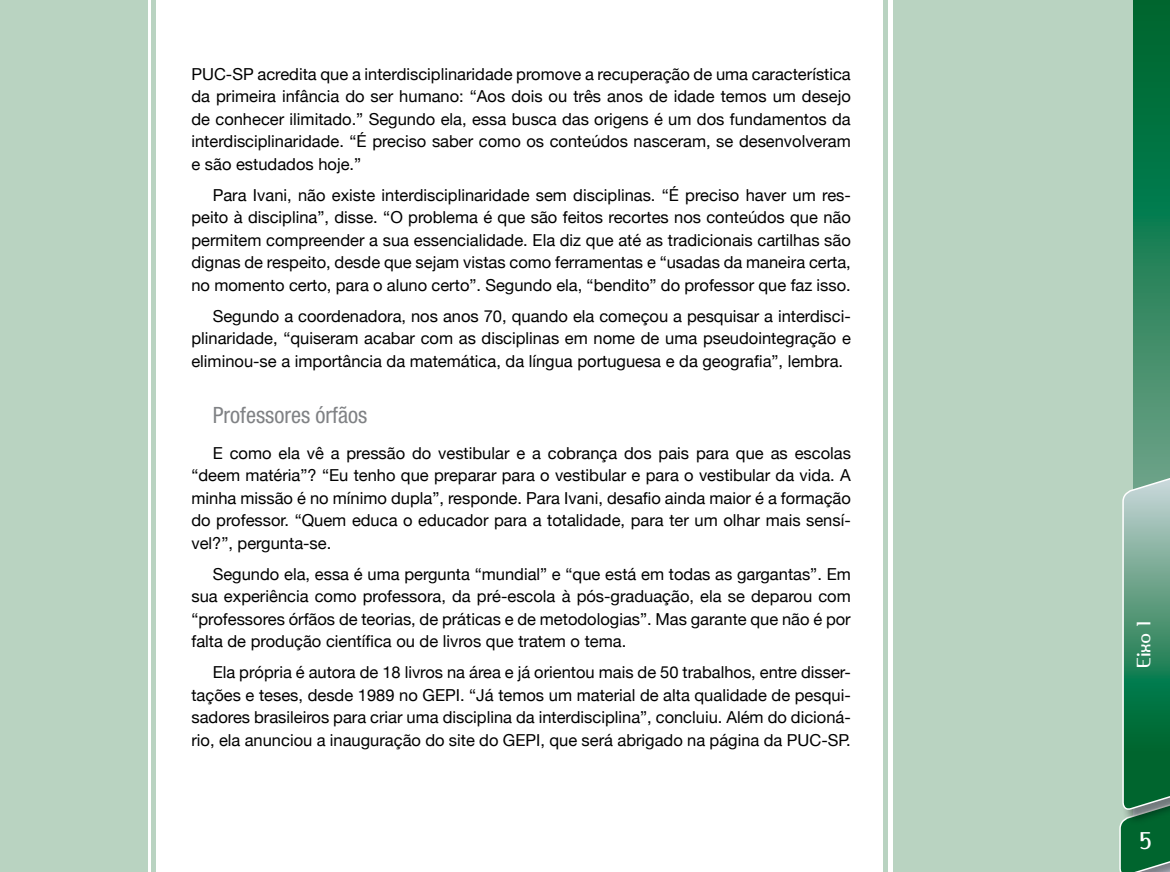
<style>
.page{position:relative;width:1170px;height:872px;background:#fff}
.page>*{position:absolute;margin:0;border:0;box-sizing:border-box;transform-origin:0 0}
.t1{font:condensed 22.5px "Helvetica Neue LT Std";color:#808285}
.t2{font:22.5px "Amerika Sans";color:#fff}
.t3{font:18px "Amerika Sans";color:#fff}
.t4{font:16.5px/22.5px "Helvetica Neue";color:#000;text-align:justify}
</style>
<div class="page">
<div style="left:0;top:0;width:147px;height:872px;background:#b9d3c1"></div>
<div style="left:893px;top:0;width:276px;height:872px;background:#b9d3c1"></div>
<svg style="left:1133px;top:0;width:36px;height:472px"></svg>
<svg style="left:1119px;top:472px;width:50px;height:400px"></svg>
<div style="left:883px;top:0;width:5px;height:872px;background:#b9d3c1"></div>
<div style="left:151px;top:0;width:5px;height:872px;background:#b9d3c1"></div>
<p class="t4" style="left:191px;top:62px;width:661px">PUC-SP acredita que a interdisciplinaridade promove a recuperação de uma característica da primeira infância do ser humano: “Aos dois ou três anos de idade temos um desejo de conhecer ilimitado.” Segundo ela, essa busca das origens é um dos fundamentos da interdisciplinaridade. “É preciso saber como os conteúdos nasceram, se desenvolveram e são estudados hoje.”</p>
<p class="t4" style="left:191px;top:183px;width:661px;text-indent:21px">Para Ivani, não existe interdisciplinaridade sem disciplinas. “É preciso haver um res&shy;peito à disciplina”, disse. “O problema é que são feitos recortes nos conteúdos que não permitem compreender a sua essencialidade. Ela diz que até as tradicionais cartilhas são dignas de respeito, desde que sejam vistas como ferramentas e “usadas da maneira certa, no momento certo, para o aluno certo”. Segundo ela, “bendito” do professor que faz isso.</p>
<p class="t4" style="left:191px;top:304px;width:661px;text-indent:21px">Segundo a coordenadora, nos anos 70, quando ela começou a pesquisar a interdisci&shy;plinaridade, “quiseram acabar com as disciplinas em nome de uma pseudointegração e eliminou-se a importância da matemática, da língua portuguesa e da geografia”, lembra.</p>
<h1 class="t1" style="left:213px;top:402px;width:156px">Professores órfãos</h1>
<p class="t4" style="left:191px;top:441px;width:661px;text-indent:21px">E como ela vê a pressão do vestibular e a cobrança dos pais para que as escolas “deem matéria”? “Eu tenho que preparar para o vestibular e para o vestibular da vida. A minha missão é no mínimo dupla”, responde. Para Ivani, desafio ainda maior é a formação do professor. “Quem educa o educador para a totalidade, para ter um olhar mais sensí&shy;vel?”, pergunta-se.</p>
<p class="t4" style="left:191px;top:562px;width:661px;text-indent:21px">Segundo ela, essa é uma pergunta “mundial” e “que está em todas as gargantas”. Em sua experiência como professora, da pré-escola à pós-graduação, ela se deparou com “professores órfãos de teorias, de práticas e de metodologias”. Mas garante que não é por falta de produção científica ou de livros que tratem o tema.</p>
<p class="t4" style="left:191px;top:661px;width:661px;text-indent:21px">Ela própria é autora de 18 livros na área e já orientou mais de 50 trabalhos, entre disser&shy;tações e teses, desde 1989 no GEPI. “Já temos um material de alta qualidade de pesqui&shy;sadores brasileiros para criar uma disciplina da interdisciplina”, concluiu. Além do dicioná&shy;rio, ela anunciou a inauguração do site do GEPI, que será abrigado na página da PUC-SP.</p>
<p class="t3" style="left:1132px;top:668px;width:47px;rotate:-90deg">Eixo 1</p>
<h1 class="t2" style="left:1139px;top:826px;width:13px">5</h1>
</div>
